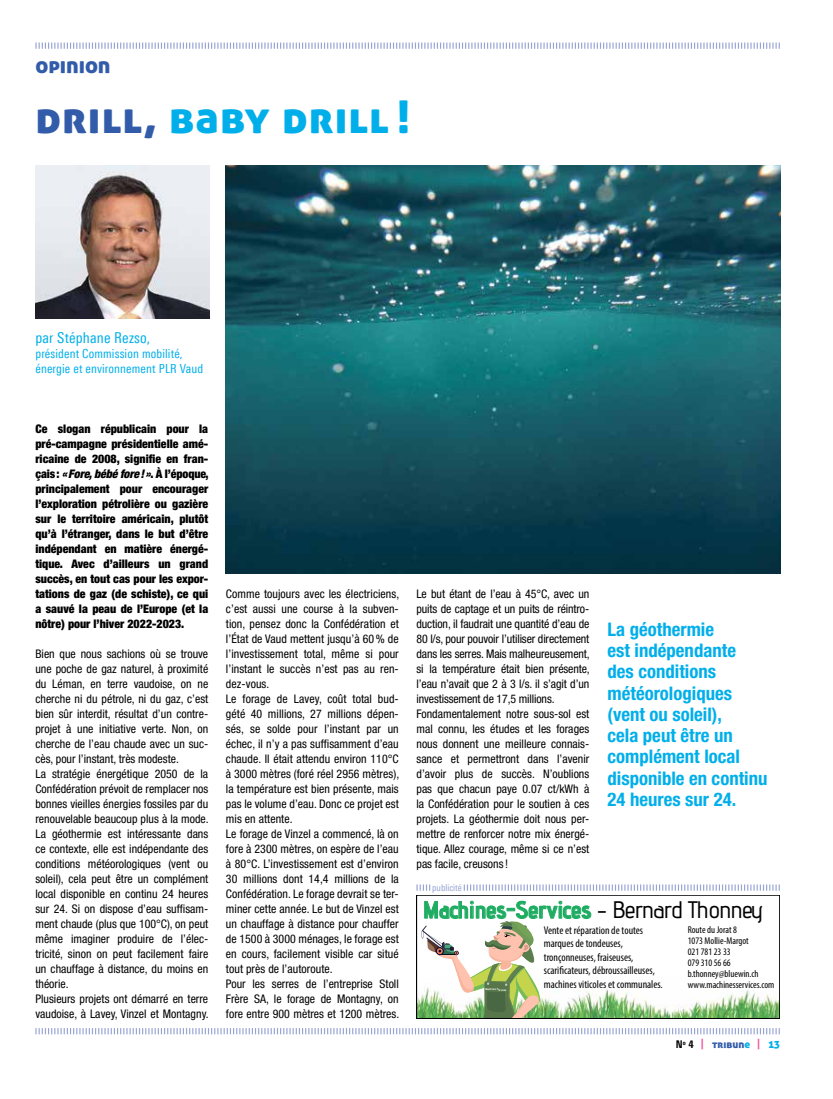
<style>
.page{position:relative;width:833px;height:1099px;background:#fff}
.page>*{position:absolute;margin:0;border:0;box-sizing:border-box;transform-origin:0 0}
.t1{font:45px "Aller Display";letter-spacing:.025em;color:#00afea}
.t2{font:700 23.88px "Advent Pro";letter-spacing:-.02em;color:#1eac62}
.t3{font:22.5px "Aller Display";letter-spacing:-.005em;color:#325caa}
.t4{font:700 condensed 18.75px/21.2px "Helvetica Neue LT Pro";color:#00afea}
.t5{font:15px "Linotype Univers 420 Cn";letter-spacing:.01em;color:#00afea}
.t6{font:12.5px/15px "Linotype Univers 420 Cn";letter-spacing:.01em;color:#00afea}
.t7{font:condensed 11.88px/15px "Helvetica Neue LT Pro";color:#000}
.t8{font:900 condensed 11.88px/15px "Helvetica Neue LT Pro";color:#000;text-align:justify}
.t9{font:condensed 11.25px/13.6px "Myriad Pro";color:#000}
.t10{font:10.62px "Aller Display";color:#325caa}
.t11{font:condensed 10px/11px "Myriad Pro";color:#000}
.t12{font:9.38px "Linotype Univers 420 Cn";color:#98a3d3}
.t13{font:700 2.88px "Advent Pro";color:#fff}
.s1{color:#325caa}
.s2{font-style:italic}
.s3{font-weight:500;color:#000}
.s4{font-family:"Linotype Univers 720 Cn";font-weight:800;color:#000}
.s5{font-family:"Linotype Univers 720 Cn";font-weight:800;color:#f3519d}
.s6{color:#00afea}
</style>
<div class="page">
<svg style="left:35px;top:42px;width:745px;height:7px"></svg>
<svg style="left:35px;top:1028px;width:745px;height:7px"></svg>
<img style="left:226px;top:166px;width:554px;height:407px">
<img style="left:35px;top:166px;width:174px;height:152px">
<svg style="left:416px;top:884px;width:364px;height:6px"></svg>
<div style="left:431px;top:878px;width:32px;height:14px;background:#fff"></div>
<img style="left:418px;top:989px;width:359px;height:27px">
<img style="left:421px;top:900px;width:170px;height:116px">
<div style="left:416px;top:895px;width:363px;height:123px;border:1px solid #000"></div>
<h3 class="t3" style="left:35px;top:50px;width:77px">opinion</h3>
<h1 class="t1" style="left:35px;top:88px;width:376px"><span class="s1">drill,</span> baby drill !</h1>
<p class="t5" style="left:35px;top:328px;width:116px">par Stéphane Rezso,</p>
<p class="t6" style="left:35px;top:346px;width:169px">président Commission mobilité, énergie et environnement PLR Vaud</p>
<p class="t8" style="left:35px;top:421px;width:175px">Ce slogan républicain pour la pré-campagne présidentielle amé&shy;ricaine de 2008, signifie en fran&shy;çais: <span class="s2">«Fore, bébé fore!»</span>. à l’époque, principalement pour encourager l’exploration pétrolière ou gazière sur le territoire américain, plutôt qu’à l’étranger, dans le but d’être indépendant en matière énergé&shy;tique. Avec d’ailleurs un grand succès, en tout cas pour les expor&shy;tations de gaz (de schiste), ce qui a sauvé la peau de l’Europe (et la nôtre) pour l’hiver 2022-2023.</p>
<p class="t7" style="left:35px;top:646px;width:175px">Bien que nous sachions où se trouve une poche de gaz naturel, à proximité du Léman, en terre vaudoise, on ne cherche ni du pétrole, ni du gaz, c’est bien sûr interdit, résultat d’un contre&shy;projet à une initiative verte. Non, on cherche de l’eau chaude avec un suc&shy;cès, pour l’instant, très modeste.<br>La stratégie énergétique 2050 de la Confédération prévoit de remplacer nos bonnes vieilles énergies fossiles par du renouvelable beaucoup plus à la mode.<br>La géothermie est intéressante dans ce contexte, elle est indépendante des conditions météorologiques (vent ou soleil), cela peut être un complément local disponible en continu 24 heures sur 24. Si on dispose d’eau suffisam&shy;ment chaude (plus que 100°C), on peut même imaginer produire de l’élec&shy;tricité, sinon on peut facilement faire un chauffage à distance, du moins en théorie.<br>Plusieurs projets ont démarré en terre vaudoise, à Lavey, Vinzel et Montagny.</p>
<p class="t7" style="left:226px;top:586px;width:175px">Comme toujours avec les électriciens, c’est aussi une course à la subven&shy;tion, pensez donc la Confédération et l’état de Vaud mettent jusqu’à 60% de l’investissement total, même si pour l’instant le succès n’est pas au ren&shy;dez-vous.<br>Le forage de Lavey, coût total bud&shy;gété 40 millions, 27 millions dépen&shy;sés, se solde pour l’instant par un échec, il n’y a pas suffisamment d’eau chaude. Il était attendu environ 110°C à 3000 mètres (foré réel 2956 mètres), la température est bien présente, mais pas le volume d’eau. Donc ce projet est mis en attente.<br>Le forage de Vinzel a commencé, là on fore à 2300 mètres, on espère de l’eau à 80°C. L’investissement est d’environ 30 millions dont 14,4 millions de la Confédération. Le forage devrait se ter&shy;miner cette année. Le but de Vinzel est un chauffage à distance pour chauffer de 1500 à 3000 ménages, le forage est en cours, facilement visible car situé tout près de l’autoroute.<br>Pour les serres de l’entreprise Stoll Frère SA, le forage de Montagny, on fore entre 900 mètres et 1200 mètres.</p>
<p class="t7" style="left:416px;top:586px;width:175px">Le but étant de l’eau à 45°C, avec un puits de captage et un puits de réintro&shy;duction, il faudrait une quantité d’eau de 80 l/s, pour pouvoir l’utiliser directement dans les serres. Mais malheureusement, si la température était bien présente, l’eau n’avait que 2 à 3 l/s. il s’agit d’un investissement de 17,5 millions.<br>Fondamentalement notre sous-sol est mal connu, les études et les forages nous donnent une meilleure connais&shy;sance et permettront dans l’avenir d’avoir plus de succès. N’oublions pas que chacun paye 0.07 ct/kWh à la Confédération pour le soutien à ces projets. La géothermie doit nous per&shy;mettre de renforcer notre mix énergé&shy;tique. Allez courage, même si ce n’est pas facile, creusons !</p>
<h3 class="t4" style="left:607px;top:618px;width:161px">La géothermie<br>est indépendante<br>des conditions météorologiques (vent ou soleil),<br>cela peut être un complément local disponible en continu<br>24 heures sur 24.</h3>
<p class="t12" style="left:432px;top:882px;width:31px">publicité</p>
<h2 class="t2" style="left:423px;top:895px;width:342px">Machines-Services <span class="s3">- Bernard Thonney</span></h2>
<p class="t9" style="left:544px;top:922px;width:120px">Vente et réparation de toutes marques de tondeuses, tronçonneuses, fraiseuses, scarificateurs, débroussailleuses, machines viticoles et communales.</p>
<p class="t11" style="left:687px;top:923px;width:72px">Route du Jorat 8<br>1073 Mollie-Margot<br>021 781 23 33<br>079 310 56 66 b.thonney@bluewin.ch</p>
<p class="t13" style="left:486px;top:987px;width:22px;rotate:2deg">Machines-Services</p>
<p class="t11" style="left:687px;top:978px;width:88px">www.machinesservices.com</p>
<p class="t10" style="left:676px;top:1037px;width:105px"><span class="s4">N</span> <sup>o</sup> <span class="s4">4</span> <span class="s5">|</span> tribun<span class="s6">e</span> <span class="s5">|</span> <span class="s6">13</span></p>
</div>
